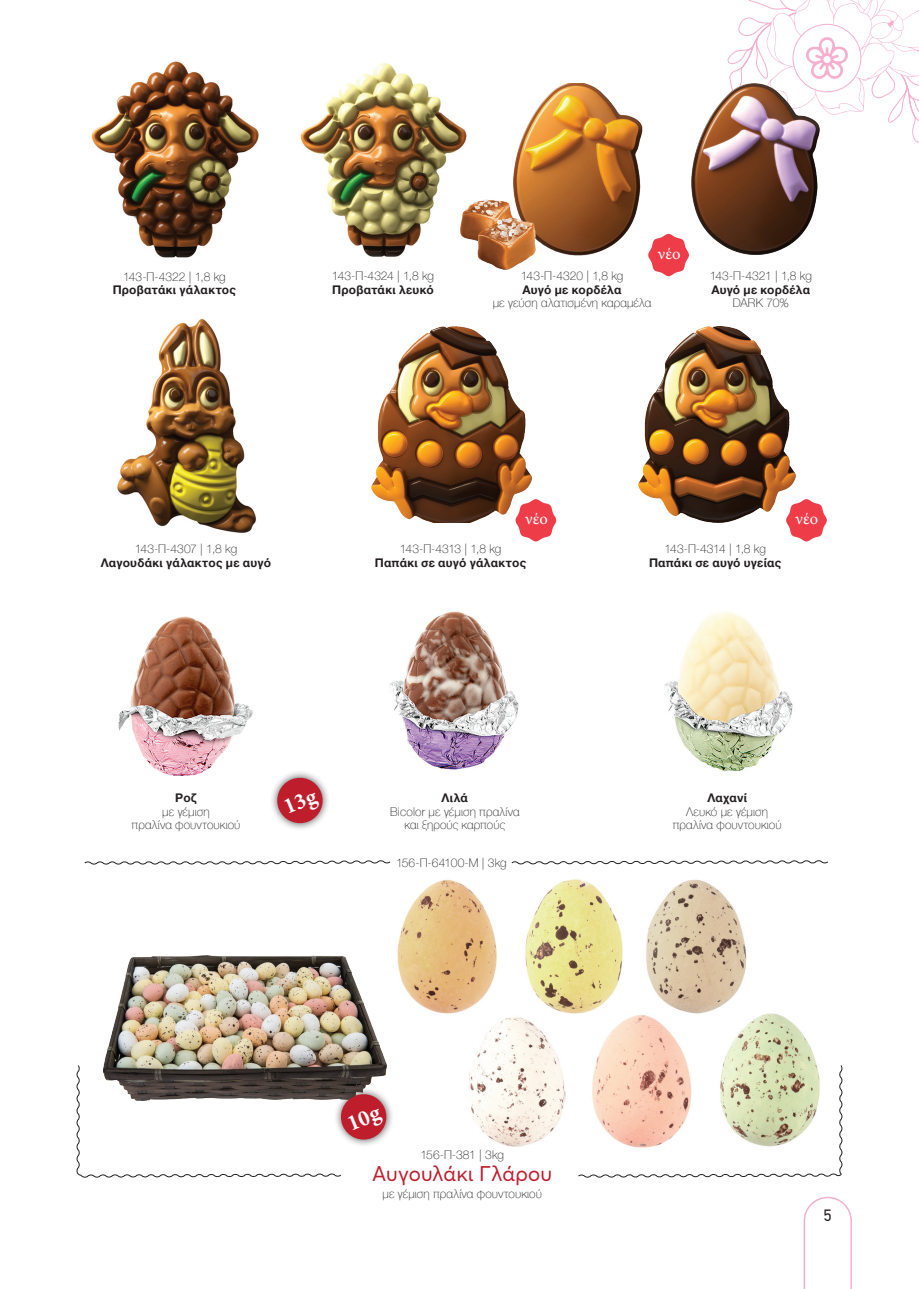
<style>
.page{position:relative;width:919px;height:1289px;background:#fff}
.page>*{position:absolute;margin:0;border:0;box-sizing:border-box;transform-origin:0 0}
.Paragraph_Style_1{font:21px "Averta Demo PE Cutted Demo";letter-spacing:.005em;color:#be1d2c}
.t1{font:16.5px "Minion Pro";letter-spacing:.005em;color:#fff}
.t2{font:16.5px "PF Din Text";color:#231f20}
.Paragraph_Style_1-2{font:100 12px "Helvetica Neue";letter-spacing:.01em;color:#231f20}
.Paragraph_Style_1-3{font:700 12px "Helvetica Neue";letter-spacing:.02em;color:#231f20}
.Paragraph_Style_1-4{font:100 12px "Helvetica Neue";letter-spacing:-.01em;color:#231f20}
.Paragraph_Style_1-5{font:100 12px "Helvetica Neue";letter-spacing:-.02em;color:#231f20}
</style>
<div class="page">
<img style="left:104px;top:955px;width:283px;height:109px">
<img style="left:469px;top:1017px;width:97px;height:130px">
<img style="left:596px;top:1015px;width:91px;height:49px">
<img style="left:723px;top:1013px;width:94px;height:51px">
<img style="left:91px;top:61px;width:168px;height:197px">
<img style="left:300px;top:63px;width:167px;height:194px">
<img style="left:117px;top:319px;width:139px;height:214px">
<img style="left:372px;top:326px;width:159px;height:196px">
<img style="left:638px;top:326px;width:157px;height:196px">
<img style="left:513px;top:84px;width:130px;height:171px">
<img style="left:691px;top:95px;width:127px;height:160px">
<img style="left:118px;top:617px;width:135px;height:158px">
<svg style="left:578px;top:1064px;width:265px;height:114px"></svg>
<img style="left:389px;top:611px;width:130px;height:159px">
<img style="left:664px;top:612px;width:129px;height:160px">
<svg style="left:648px;top:234px;width:41px;height:42px"></svg>
<svg style="left:515px;top:499px;width:41px;height:42px"></svg>
<svg style="left:786px;top:499px;width:40px;height:42px"></svg>
<div style="left:333px;top:1085px;width:61px;height:62px;background:#231f20;opacity:.75"></div>
<div style="left:269px;top:769px;width:61px;height:62px;background:#231f20;opacity:.75"></div>
<svg style="left:84px;top:860px;width:307px;height:5px"></svg>
<svg style="left:511px;top:860px;width:317px;height:5px"></svg>
<svg style="left:727px;top:0;width:191px;height:143px"></svg>
<svg style="left:803px;top:1196px;width:48px;height:92px"></svg>
<img style="left:397px;top:879px;width:100px;height:135px">
<img style="left:525px;top:879px;width:98px;height:135px">
<img style="left:646px;top:879px;width:102px;height:135px">
<img style="left:460px;top:200px;width:76px;height:69px">
<svg style="left:76px;top:1064px;width:313px;height:114px"></svg>
<svg style="left:274px;top:774px;width:51px;height:52px;background:#ca6871"></svg>
<p class="Paragraph_Style_1-2" style="left:123px;top:267px;width:104px">143-Π-4322 | 1,8 kg</p>
<p class="Paragraph_Style_1-3" style="left:113px;top:281px;width:125px">Προβατάκι γάλακτος</p>
<p class="Paragraph_Style_1-4" style="left:332px;top:267px;width:103px">143-Π-4324 | 1,8 kg</p>
<p class="Paragraph_Style_1-3" style="left:332px;top:280px;width:103px">Προβατάκι λευκό</p>
<p class="t1" style="left:657px;top:243px;width:25px">νέο</p>
<p class="Paragraph_Style_1-2" style="left:520px;top:267px;width:104px">143-Π-4320 | 1,8 kg</p>
<p class="Paragraph_Style_1-3" style="left:522px;top:280px;width:100px">Αυγό με κορδέλα</p>
<p class="Paragraph_Style_1-2" style="left:492px;top:294px;width:160px">με γεύση αλατισμένη καραμέλα</p>
<p class="Paragraph_Style_1-4" style="left:709px;top:267px;width:104px">143-Π-4321 | 1,8 kg</p>
<p class="Paragraph_Style_1-3" style="left:711px;top:280px;width:100px">Αυγό με κορδέλα</p>
<p class="Paragraph_Style_1-2" style="left:732px;top:294px;width:58px">DARK 70%</p>
<p class="Paragraph_Style_1-2" style="left:135px;top:539px;width:104px">143-Π-4307 | 1,8 kg</p>
<p class="Paragraph_Style_1-3" style="left:101px;top:553px;width:172px">Λαγουδάκι γάλακτος με αυγό</p>
<p class="t1" style="left:524px;top:508px;width:25px">νέο</p>
<p class="t1" style="left:795px;top:508px;width:25px">νέο</p>
<p class="Paragraph_Style_1-5" style="left:400px;top:539px;width:103px">143-Π-4313 | 1,8 kg</p>
<p class="Paragraph_Style_1-3" style="left:375px;top:553px;width:153px">Παπάκι σε αυγό γάλακτος</p>
<p class="Paragraph_Style_1-5" style="left:664px;top:539px;width:103px">143-Π-4314 | 1,8 kg</p>
<p class="Paragraph_Style_1-3" style="left:649px;top:553px;width:134px">Παπάκι σε αυγό υγείας</p>
<p class="Paragraph_Style_1-3" style="left:175px;top:788px;width:23px">Ροζ</p>
<p class="Paragraph_Style_1-2" style="left:162px;top:802px;width:49px">με γέμιση</p>
<p class="Paragraph_Style_1-2" style="left:132px;top:816px;width:110px">πραλίνα φουντουκιού</p>
<p class="Paragraph_Style_1-3" style="left:441px;top:788px;width:28px">Λιλά</p>
<p class="Paragraph_Style_1-2" style="left:390px;top:802px;width:131px">Bicolor με γέμιση πραλίνα</p>
<p class="Paragraph_Style_1-2" style="left:404px;top:816px;width:102px">και ξηρούς καρπούς</p>
<p class="Paragraph_Style_1-2" style="left:396px;top:853px;width:112px">156-Π-64100-Μ | 3kg</p>
<p class="Paragraph_Style_1-3" style="left:707px;top:788px;width:41px">Λαχανί</p>
<p class="Paragraph_Style_1-2" style="left:686px;top:802px;width:83px">Λευκό με γέμιση</p>
<p class="Paragraph_Style_1-2" style="left:672px;top:816px;width:110px">πραλίνα φουντουκιού</p>
<p class="Paragraph_Style_1-2" style="left:420px;top:1145px;width:85px">156-Π-381 | 3kg</p>
<p class="Paragraph_Style_1" style="left:372px;top:1161px;width:181px">Αυγουλάκι Γλάρου</p>
<p class="Paragraph_Style_1-2" style="left:382px;top:1184px;width:161px">με γέμιση πραλίνα φουντουκιού</p>
<h2 class="t2" style="left:823px;top:1205px;width:9px">5</h2>
</div>
